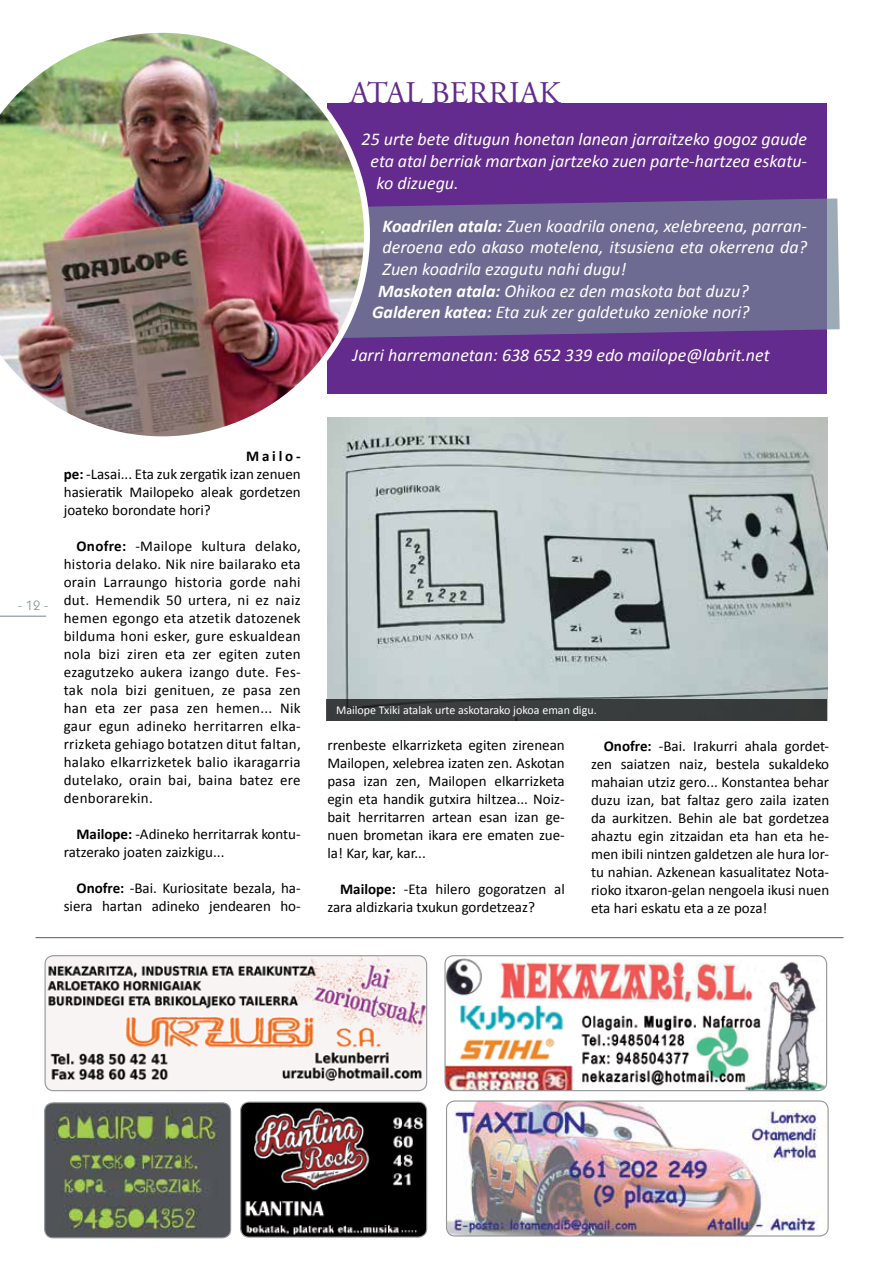
<style>
.page{position:relative;width:893px;height:1263px;background:#fff}
.page>*{position:absolute;margin:0;border:0;box-sizing:border-box;transform-origin:0 0}
.t1{font:31.5px "Adobe Garamond Pro";color:#632b8d}
.t2{font:italic 18px "Calibri";color:#fff}
.t3{font:15px/18px "Calibri";color:#000;text-align:justify}
.t4{font:13.5px "Kabel IT Cby BT";color:#748797}
.t5{font:12px "Calibri";color:#fff}
.s1{font-weight:700}
</style>
<div class="page">
<hr style="left:0;top:616px;width:46px;height:1px;background:#748797">
<img style="left:446px;top:956px;width:381px;height:135px">
<div style="left:444px;top:955px;width:383px;height:136px;border:1px solid #939598;border-radius:9px"></div>
<img style="left:45px;top:956px;width:382px;height:135px">
<div style="left:45px;top:955px;width:382px;height:136px;border:1px solid #939598;border-radius:9px"></div>
<img style="left:446px;top:1102px;width:382px;height:134px">
<div style="left:446px;top:1100px;width:383px;height:136px;border:1px solid #939598;border-radius:9px"></div>
<img style="left:45px;top:1103px;width:186px;height:135px">
<div style="left:44px;top:1102px;width:187px;height:136px;border:1px solid #939598;border-radius:9px"></div>
<img style="left:241px;top:1103px;width:186px;height:134px">
<div style="left:240px;top:1101px;width:187px;height:136px;border:1px solid #939598;border-radius:9px"></div>
<hr style="left:36px;top:937px;width:807px;height:1px;background:#58595b">
<div style="left:327px;top:103px;width:500px;height:291px;background:#632b8d"></div>
<svg style="left:370px;top:198px;width:470px;height:140px;background:#6e6893"></svg>
<img style="left:0;top:32px;width:370px;height:405px">
<img style="left:327px;top:418px;width:500px;height:282px">
<div style="left:326px;top:700px;width:501px;height:21px;background:#393d3d"></div>
<h1 class="t1" style="left:350px;top:74px;width:212px">ATAL BERRIAK</h1>
<p class="t2" style="left:362px;top:127px;width:447px">25 urte bete ditugun honetan lanean jarraitzeko gogoz gaude</p>
<p class="t2" style="left:371px;top:149px;width:438px">eta atal berriak martxan jartzeko zuen parte-hartzea eskatu-</p>
<p class="t2" style="left:377px;top:170px;width:84px">ko dizuegu.</p>
<p class="t2" style="left:383px;top:213px;width:426px"><span class="s1">Koadrilen atala:</span> Zuen koadrila onena, xelebreena, parran-</p>
<p class="t2" style="left:383px;top:235px;width:426px">deroena edo akaso motelena, itsusiena eta okerrena da?</p>
<p class="t2" style="left:383px;top:257px;width:245px">Zuen koadrila ezagutu nahi dugu!</p>
<p class="t2" style="left:378px;top:278px;width:372px"><span class="s1">Maskoten atala:</span> Ohikoa ez den maskota bat duzu?</p>
<p class="t2" style="left:372px;top:300px;width:379px"><span class="s1">Galderen katea:</span> Eta zuk zer galdetuko zenioke nori?</p>
<p class="t2" style="left:353px;top:343px;width:419px">Jarri harremanetan: 638 652 339 edo mailope@labrit.net</p>
<p class="t4" style="left:18px;top:597px;width:32px">- 12 -</p>
<p class="t3" style="left:64px;top:447px;width:239px;text-indent:182px"><span class="s1">Mailo&shy;pe:</span> -Lasai... Eta zuk zergatik izan zenuen hasieratik Mailopeko aleak gordetzen joateko borondate hori?</p>
<p class="t3" style="left:64px;top:537px;width:238px;text-indent:13px"><span class="s1">Onofre:</span> -Mailope kultura delako, historia delako. Nik nire bailarako eta orain Larraungo historia gorde nahi dut. Hemendik 50 urtera, ni ez naiz hemen egongo eta atzetik datozenek bilduma honi esker, gure eskualdean nola bizi ziren eta zer egiten zuten ezagutzeko aukera izango dute. Fes&shy;tak nola bizi genituen, ze pasa zen han eta zer pasa zen hemen... Nik gaur egun adineko herritarren elka&shy;rrizketa gehiago botatzen ditut faltan, halako elkarrizketek balio ikaragarria dutelako, orain bai, baina batez ere denborarekin.</p>
<p class="t3" style="left:64px;top:825px;width:238px;text-indent:13px"><span class="s1">Mailope:</span> -Adineko herritarrak kontu&shy;ratzerako joaten zaizkigu...</p>
<p class="t3" style="left:64px;top:879px;width:238px;text-align:right"><span class="s1">Onofre:</span> -Bai. Kuriositate bezala, ha&shy;siera hartan adineko jendearen ho-</p>
<p class="t5" style="left:336px;top:703px;width:262px">Mailope Txiki atalak urte askotarako jokoa eman digu.</p>
<p class="t3" style="left:327px;top:736px;width:239px">rrenbeste elkarrizketa egiten zirenean Mailopen, xelebrea izaten zen. Askotan pasa izan zen, Mailopen elkarrizketa egin eta handik gutxira hiltzea... Noiz&shy;bait herritarren artean esan izan ge&shy;nuen brometan ikara ere ematen zue&shy;la! Kar, kar, kar...</p>
<p class="t3" style="left:327px;top:880px;width:239px;text-indent:13px"><span class="s1">Mailope:</span> -Eta hilero gogoratzen al zara aldizkaria txukun gordetzeaz?</p>
<p class="t3" style="left:591px;top:737px;width:240px;text-indent:13px"><span class="s1">Onofre:</span> -Bai. Irakurri ahala gordet&shy;zen saiatzen naiz, bestela sukaldeko mahaian utziz gero... Konstantea behar duzu izan, bat faltaz gero zaila izaten da aurkitzen. Behin ale bat gordetzea ahaztu egin zitzaidan eta han eta he&shy;men ibili nintzen galdetzen ale hura lor&shy;tu nahian. Azkenean kasualitatez Nota&shy;rioko itxaron-gelan nengoela ikusi nuen eta hari eskatu eta a ze poza!</p>
</div>
